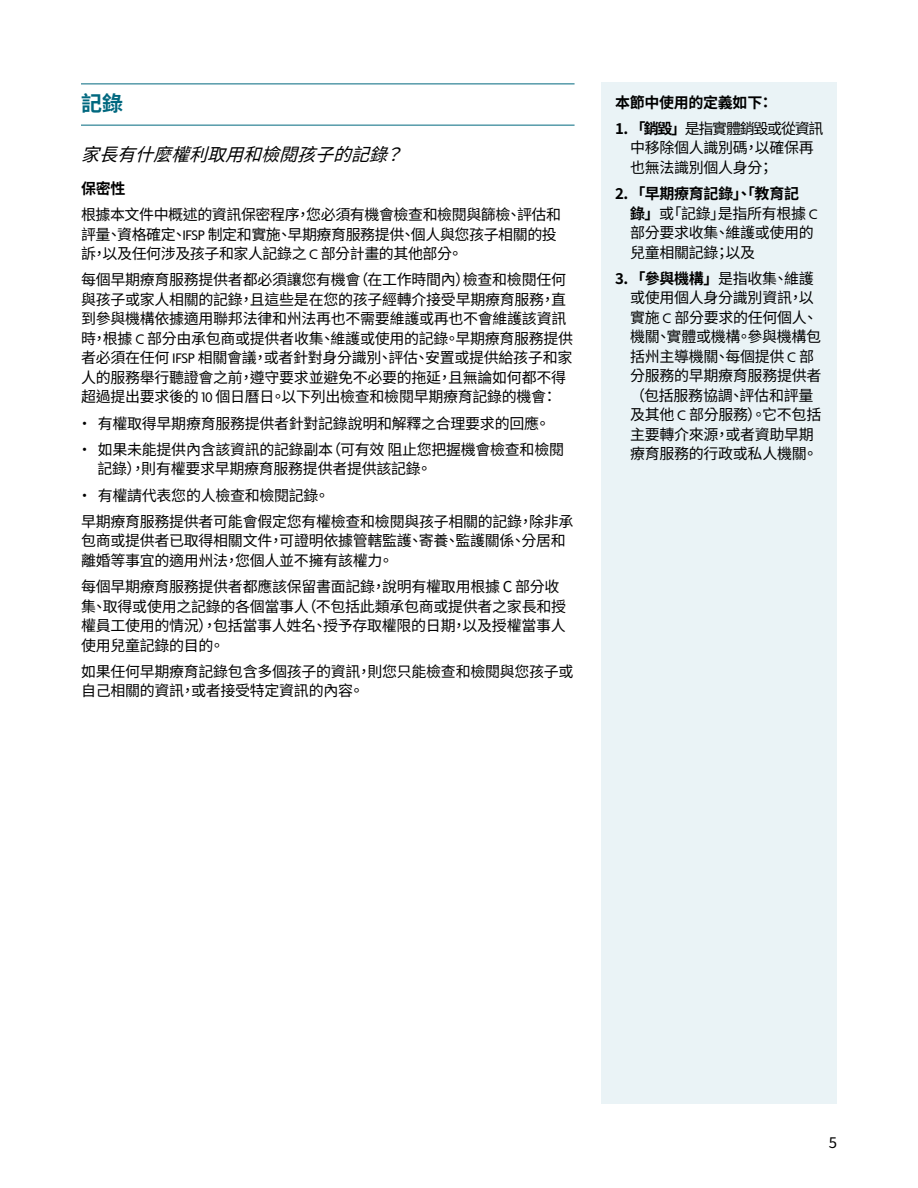
<style>
.page{position:relative;width:918px;height:1188px;background:#fff}
.page>*{position:absolute;margin:0;border:0;box-sizing:border-box;transform-origin:0 0}
.t1{font:700 21px "Source Han Sans TW";color:#00687f}
.t2{font:italic 18px "Source Han Sans TW";color:#000}
.t3{font:15px/19.5px "Source Han Sans TW";letter-spacing:-.02em;color:#000}
.t4{font:700 15px "Source Han Sans TW";letter-spacing:-.02em;color:#000}
.s1{font-family:"Agenda"}
.s2{font-weight:700}
</style>
<div class="page">
<hr style="left:81px;top:84px;width:494px;height:1px;background:#00687f">
<hr style="left:81px;top:125px;width:494px;height:1px;background:#00687f">
<div style="left:602px;top:82px;width:235px;height:1022px;background:#eaf3f6"></div>
<h1 class="t1" style="left:81px;top:92px;width:43px">記錄</h1>
<p class="t2" style="left:81px;top:144px;width:337px">家長有什麼權利取用和檢閱孩子的記錄？</p>
<p class="t4" style="left:81px;top:180px;width:46px">保密性</p>
<p class="t3" style="left:81px;top:205px;width:482px">根據本文件中概述的資訊保密程序，您必須有機會檢查和檢閱與篩檢、評估和評量、資格確定、<span class="s1">IFSP</span> 制定和實施、早期療育服務提供、個人與您孩子相關的投訴，以及任何涉及孩子和家人記錄之 <span class="s1">C</span> 部分計畫的其他部分。</p>
<p class="t3" style="left:81px;top:270px;width:494px">每個早期療育服務提供者都必須讓您有機會（在工作時間內）檢查和檢閱任何與孩子或家人相關的記錄，且這些是在您的孩子經轉介接受早期療育服務，直到參與機構依據適用聯邦法律和州法再也不需要維護或再也不會維護該資訊時，根據 <span class="s1">C</span> 部分由承包商或提供者收集、維護或使用的記錄。早期療育服務提供者必須在任何 <span class="s1">IFSP</span> 相關會議，或者針對身分識別、評估、安置或提供給孩子和家人的服務舉行聽證會之前，遵守要求並避免不必要的拖延，且無論如何都不得超過提出要求後的 <span class="s1">10</span> 個日曆日。以下列出檢查和檢閱早期療育記錄的機會：</p>
<p class="t3" style="left:77px;top:414px;width:474px">• 有權取得早期療育服務提供者針對記錄說明和解釋之合理要求的回應。</p>
<p class="t3" style="left:98px;top:440px;width:468px;text-indent:-20px">• 如果未能提供內含該資訊的記錄副本（可有效 阻止您把握機會檢查和檢閱記錄），則有權要求早期療育服務提供者提供該記錄。</p>
<p class="t3" style="left:77px;top:482px;width:498px;line-height:26.2px">• 有權請代表您的人檢查和檢閱記錄。<br>早期療育服務提供者可能會假定您有權檢查和檢閱與孩子相關的記錄，除非承</p>
<p class="t3" style="left:81px;top:531px;width:486px">包商或提供者已取得相關文件，可證明依據管轄監護、寄養、監護關係、分居和離婚等事宜的適用州法，您個人並不擁有該權力。</p>
<p class="t3" style="left:81px;top:577px;width:487px">每個早期療育服務提供者都應該保留書面記錄，說明有權取用根據 C 部分收集、取得或使用之記錄的各個當事人（不包括此類承包商或提供者之家長和授權員工使用的情況），包括當事人姓名、授予存取權限的日期，以及授權當事人使用兒童記錄的目的。</p>
<p class="t3" style="left:81px;top:662px;width:494px">如果任何早期療育記錄包含多個孩子的資訊，則您只能檢查和檢閱與您孩子或自己相關的資訊，或者接受特定資訊的內容。</p>
<p class="t4" style="left:615px;top:94px;width:160px">本節中使用的定義如下：</p>
<p class="t3" style="left:630px;top:119px;width:195px;text-indent:-15px"><span class="s2">1. 「銷毀」</span>是指實體銷毀或從資訊中移除個人識別碼，以確保再也無法識別個人身分；</p>
<p class="t3" style="left:630px;top:184px;width:189px;text-indent:-15px"><span class="s2">2. 「早期療育記錄」、「教育記<br>錄」</span>或「記錄」是指所有根據 <span class="s1">C</span>部分要求收集、維護或使用的兒童相關記錄；以及</p>
<p class="t3" style="left:630px;top:269px;width:193px;text-indent:-15px"><span class="s2">3. 「參與機構」</span>是指收集、維護或使用個人身分識別資訊，以實施 <span class="s1">C</span> 部分要求的任何個人、機關、實體或機構。參與機構包括州主導機關、每個提供 <span class="s1">C</span> 部分服務的早期療育服務提供者（包括服務協調、評估和評量及其他 <span class="s1">C</span> 部分服務）。它不包括主要轉介來源，或者資助早期療育服務的行政或私人機關。</p>
<p class="t3" style="left:829px;top:1133px;width:10px">5</p>
</div>
